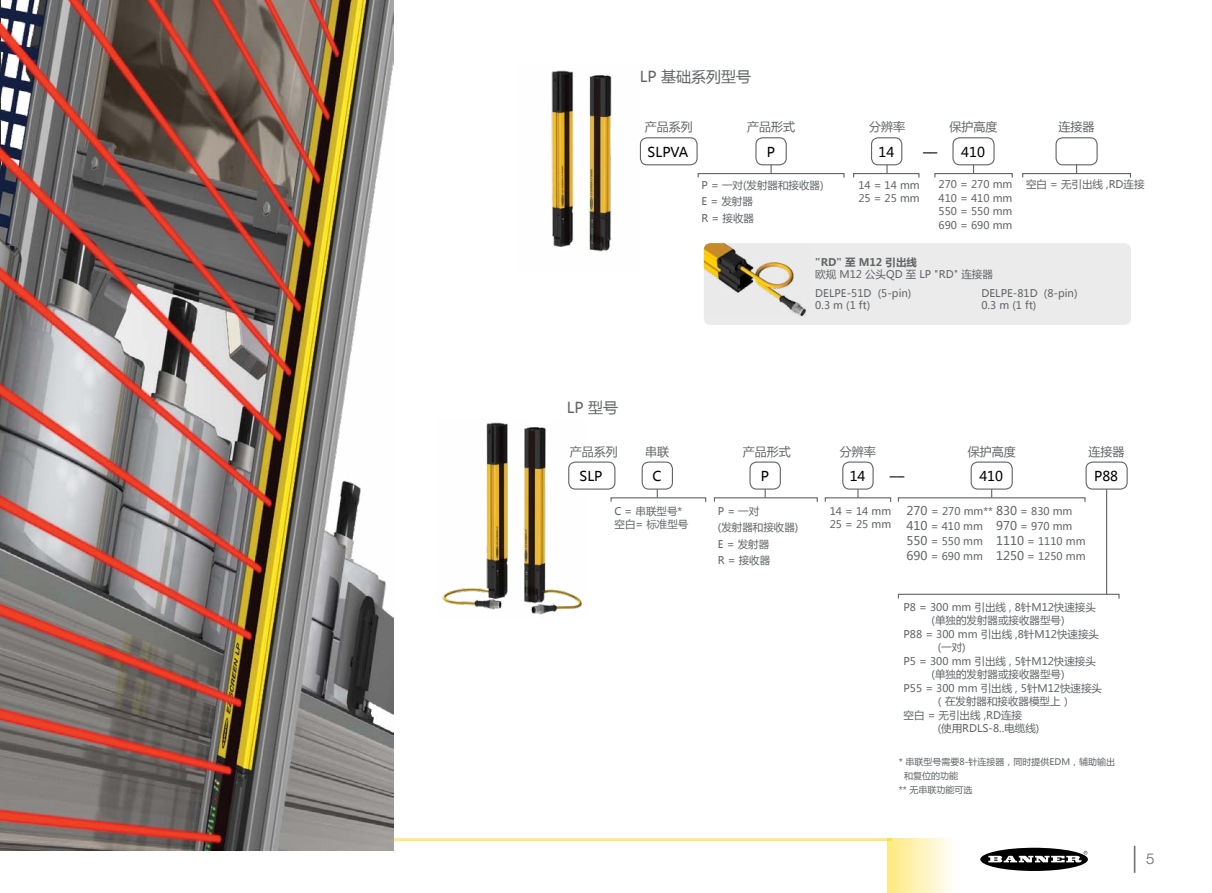
<style>
.page{position:relative;width:1212px;height:893px;background:#fff}
.page>*{position:absolute;margin:0;border:0;box-sizing:border-box;transform-origin:0 0}
.t1{font:300 27px "Helvetica Neue LT Pro";color:#626466}
.t2{font:15px "Microsoft Ya Hei";color:#626466}
.t3{font:13.5px "Microsoft Ya Hei";color:#000}
.t4{font:12px "Microsoft Ya Hei";color:#626466}
.t5{font:10.5px/13.5px "Microsoft Ya Hei";color:#626466}
.t6{font:700 10.5px "Microsoft Ya Hei";color:#626466}
.t7{font:9px "Microsoft Ya Hei";color:#626466}
.s1{font-size:12px}
.s2{font-size:15px}
</style>
<div class="page">
<div style="left:887px;top:838px;width:69px;height:55px;background:linear-gradient(to right,#ffe97d,#fffefc)"></div>
<hr style="left:0;top:838px;width:892px;height:3px;background:#ffd600">
<svg style="left:980px;top:848px;width:108px;height:23px"></svg>
<svg style="left:988px;top:851px;width:99px;height:11px"></svg>
<hr style="left:1106px;top:482px;width:1px;height:113px;background:#626466">
<div style="left:898px;top:594px;width:221px;height:5px;border:1px solid #626466"></div>
<div style="left:825px;top:497px;width:66px;height:5px;border:1px solid #626466"></div>
<div style="left:898px;top:497px;width:187px;height:5px;border:1px solid #626466"></div>
<svg style="left:764px;top:490px;width:2px;height:7px"></svg>
<div style="left:714px;top:497px;width:104px;height:5px;border:1px solid #626466"></div>
<div style="left:610px;top:497px;width:96px;height:5px;border:1px solid #626466"></div>
<div style="left:749px;top:461px;width:32px;height:29px;border:1px solid #626466;border-radius:7px"></div>
<div style="left:642px;top:461px;width:31px;height:29px;border:1px solid #626466;border-radius:7px"></div>
<div style="left:842px;top:461px;width:32px;height:29px;border:1px solid #626466;border-radius:7px"></div>
<div style="left:970px;top:461px;width:43px;height:29px;border:1px solid #626466;border-radius:7px"></div>
<div style="left:568px;top:461px;width:47px;height:29px;border:1px solid #626466;border-radius:7px"></div>
<div style="left:1086px;top:462px;width:41px;height:27px;background:#fff;border-radius:7px"></div>
<div style="left:1085px;top:461px;width:43px;height:29px;border:1px solid #626466;border-radius:7px"></div>
<img style="left:442px;top:422px;width:143px;height:193px">
<div style="left:853px;top:173px;width:66px;height:5px;border:1px solid #626466"></div>
<div style="left:934px;top:173px;width:79px;height:5px;border:1px solid #626466"></div>
<div style="left:1022px;top:173px;width:109px;height:5px;border:1px solid #626466"></div>
<svg style="left:770px;top:165px;width:2px;height:8px"></svg>
<div style="left:698px;top:173px;width:146px;height:5px;border:1px solid #626466"></div>
<div style="left:755px;top:137px;width:32px;height:28px;border:1px solid #626466;border-radius:7px"></div>
<div style="left:871px;top:137px;width:31px;height:28px;border:1px solid #626466;border-radius:7px"></div>
<div style="left:952px;top:137px;width:42px;height:28px;border:1px solid #626466;border-radius:7px"></div>
<div style="left:1055px;top:137px;width:42px;height:28px;border:1px solid #626466;border-radius:7px"></div>
<div style="left:640px;top:137px;width:58px;height:28px;border:1px solid #626466;border-radius:7px"></div>
<img style="left:551px;top:70px;width:61px;height:182px">
<img style="left:0;top:0;width:394px;height:850px">
<div style="left:704px;top:243px;width:427px;height:82px;background:#ebebec;border-radius:7px"></div>
<img style="left:704px;top:243px;width:102px;height:73px">
<h2 class="t2" style="left:640px;top:67px;width:113px">LP 基础系列型号</h2>
<p class="t4" style="left:645px;top:119px;width:49px">产品系列</p>
<p class="t4" style="left:747px;top:119px;width:49px">产品形式</p>
<p class="t4" style="left:869px;top:119px;width:37px">分辨率</p>
<p class="t4" style="left:949px;top:119px;width:49px">保护高度</p>
<p class="t4" style="left:1058px;top:119px;width:37px">连接器</p>
<p class="t3" style="left:648px;top:143px;width:42px">SLPVA</p>
<p class="t3" style="left:767px;top:143px;width:10px">P</p>
<p class="t3" style="left:878px;top:143px;width:17px">14</p>
<p class="t3" style="left:923px;top:143px;width:16px">––</p>
<p class="t3" style="left:961px;top:143px;width:25px">410</p>
<p class="t5" style="left:702px;top:176px;width:123px;line-height:16.5px">P = 一对(发射器和接收器)<br>E = 发射器<br>R = 接收器</p>
<p class="t5" style="left:858px;top:178px;width:63px">14 = 14 mm<br>25 = 25 mm</p>
<p class="t5" style="left:939px;top:177px;width:75px;text-align:justify">270 = 270 mm 410 = 410 mm 550 = 550 mm 690 = 690 mm</p>
<p class="t5" style="left:1026px;top:177px;width:120px">空白 = 无引出线 ,RD连接</p>
<p class="t6" style="left:815px;top:255px;width:103px">"RD" 至 M12 引出线</p>
<p class="t5" style="left:815px;top:265px;width:179px;line-height:18.8px">欧规 M12 公头QD 至 LP "RD" 连接器<br>DELPE-51D (5-pin)</p>
<p class="t5" style="left:815px;top:298px;width:56px">0.3 m (1 ft)</p>
<p class="t5" style="left:981px;top:287px;width:98px;line-height:12px">DELPE-81D (8-pin)<br>0.3 m (1 ft)</p>
<h2 class="t2" style="left:567px;top:397px;width:53px">LP 型号</h2>
<p class="t4" style="left:645px;top:443px;width:25px">串联</p>
<p class="t4" style="left:968px;top:443px;width:49px">保护高度</p>
<p class="t4" style="left:570px;top:443px;width:49px">产品系列</p>
<p class="t4" style="left:743px;top:443px;width:49px">产品形式</p>
<p class="t4" style="left:840px;top:443px;width:37px">分辨率</p>
<p class="t4" style="left:1088px;top:443px;width:37px">连接器</p>
<p class="t3" style="left:580px;top:467px;width:24px">SLP</p>
<p class="t3" style="left:652px;top:467px;width:11px">C</p>
<p class="t3" style="left:761px;top:467px;width:10px">P</p>
<p class="t3" style="left:850px;top:467px;width:17px">14</p>
<p class="t3" style="left:890px;top:467px;width:16px">––</p>
<p class="t3" style="left:979px;top:467px;width:25px">410</p>
<p class="t3" style="left:1094px;top:467px;width:26px">P88</p>
<p class="t5" style="left:614px;top:504px;width:75px">C = 串联型号*空白= 标准型号</p>
<p class="t5" style="left:718px;top:502px;width:82px;line-height:16.5px">P = 一对<br>(发射器和接收器)<br>E = 发射器<br>R = 接收器</p>
<p class="t5" style="left:830px;top:504px;width:63px">14 = 14 mm<br>25 = 25 mm</p>
<p class="t5" style="left:906px;top:504px;width:167px;line-height:15px"><span class="s1">270</span> = 270 mm** <span class="s1">830</span> = 830 mm<br><span class="s1">410</span> = 410 mm<br><span class="s1">550</span> = 550 mm<br><span class="s1">690</span> = 690 mm</p>
<p class="t5" style="left:996px;top:519px;width:91px;line-height:15px"><span class="s1">970</span> = 970 mm<br><span class="s1">1110</span> = 1110 mm<br><span class="s1">1250</span> = 1250 mm</p>
<p class="t5" style="left:903px;top:600px;width:194px">P8 = 300 mm 引出线 , 8针M12快速接头</p>
<p class="t5" style="left:931px;top:613px;width:135px">(单独的发射器或接收器型号)</p>
<p class="t5" style="left:903px;top:627px;width:197px">P88 = 300 mm 引出线 ,8针M12快速接头</p>
<p class="t5" style="left:938px;top:640px;width:30px">(一对)</p>
<p class="t5" style="left:903px;top:654px;width:194px">P5 = 300 mm 引出线 , 5针M12快速接头</p>
<p class="t5" style="left:931px;top:667px;width:135px">(单独的发射器或接收器型号)</p>
<p class="t5" style="left:903px;top:681px;width:200px">P55 = 300 mm 引出线 , 5针M12快速接头</p>
<p class="t5" style="left:935px;top:694px;width:138px">（在发射器和接收器模型上）</p>
<p class="t5" style="left:903px;top:708px;width:120px">空白 = 无引出线 ,RD连接</p>
<p class="t5" style="left:938px;top:721px;width:103px">(使用RDLS-8..电缆线)</p>
<p class="t7" style="left:899px;top:756px;width:218px">* 串联型号需要8-针连接器，同时提供EDM，辅助输出</p>
<p class="t7" style="left:904px;top:770px;width:55px">和复位的功能</p>
<p class="t7" style="left:899px;top:783px;width:75px">** 无串联功能可选</p>
<h1 class="t1" style="left:1132px;top:841px;width:24px">| <span class="s2">5</span></h1>
</div>
